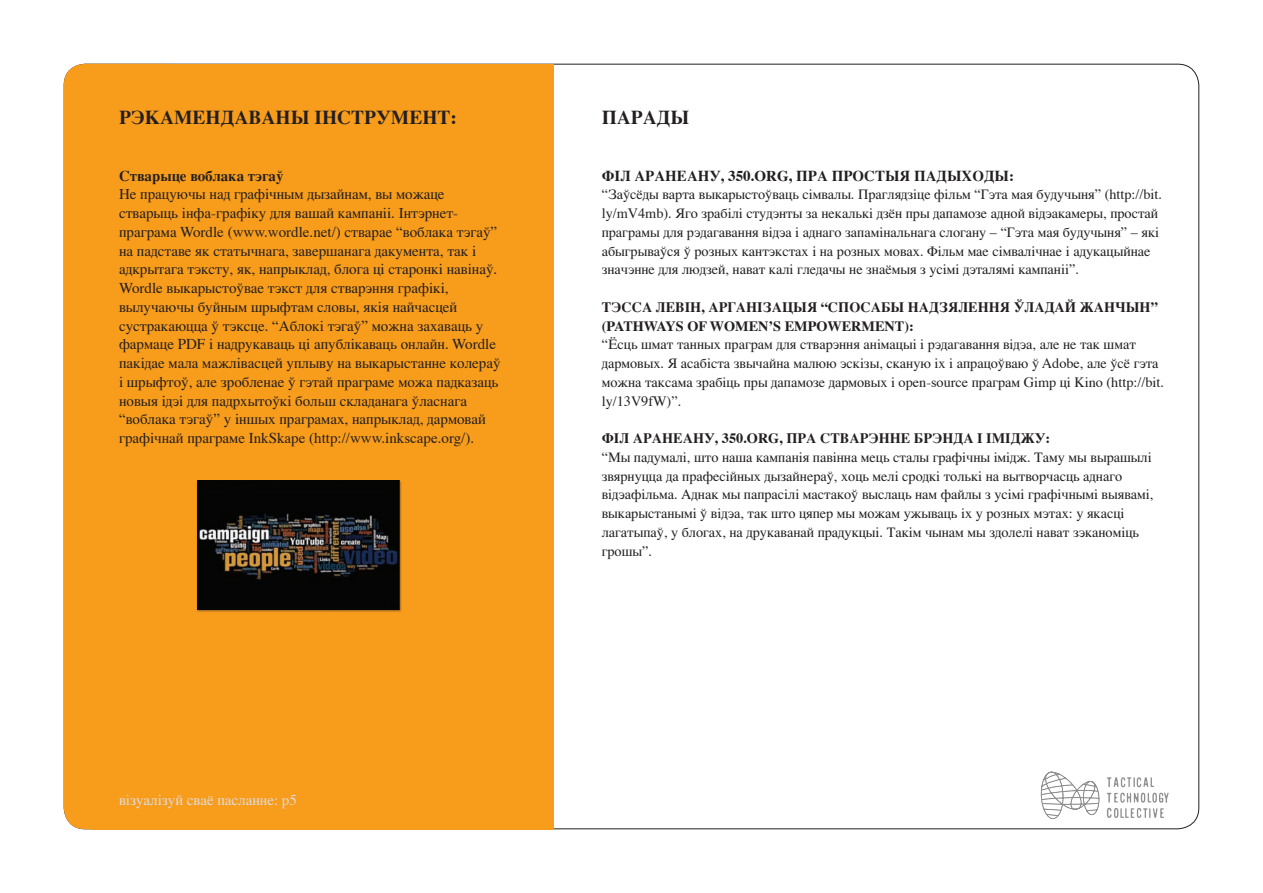
<style>
.page{position:relative;width:1263px;height:893px;background:#fff}
.page>*{position:absolute;margin:0;border:0;box-sizing:border-box;transform-origin:0 0}
.small_head{font:700 19.5px "Times";color:#231f20}
.body_ni{font:15px/18.8px "Times";color:#231f20}
.tips_quotes{font:700 15px "Times";color:#231f20}
.t1{font:15px "Times";color:#dcdddf}
.body_ni-2{font:700 15px "Times";color:#231f20}
.tips_quotes-2{font:14.25px/18.8px "Times";color:#231f20}
.tips_quotes-3{font:700 14.25px/18.8px "Times";color:#231f20}
</style>
<div class="page">
<div style="left:92px;top:64px;width:462px;height:765px;background:#f89c1c"></div>
<div style="left:64px;top:64px;width:123px;height:765px;background:#f89c1c;border-radius:21px"></div>
<svg style="left:1041px;top:771px;width:58px;height:48px"></svg>
<svg style="left:1107px;top:777px;width:62px;height:41px"></svg>
<div style="left:196px;top:480px;width:212px;height:139px;background:#231f20;opacity:.5"></div>
<img style="left:197px;top:481px;width:202px;height:129px">
<p class="small_head" style="left:119px;top:99px;width:339px">РЭКАМЕНДАВАНЫ ІНСТРУМЕНТ:</p>
<p class="body_ni-2" style="left:119px;top:161px;width:166px">Стварыце воблака тэгаў</p>
<p class="body_ni" style="left:119px;top:184px;width:383px">Не працуючы над графічным дызайнам, вы можаце стварыць інфа-графіку для вашай кампаніі. Інтэрнет&shy;праграма Wordle (www.wordle.net/) стварае “воблака тэгаў” на падставе як статычнага, завершанага дакумента, так і адкрытага тэксту, як, напрыклад, блога ці старонкі навінаў.<br>Wordle выкарыстоўвае тэкст для стварэння графікі, вылучаючы буйным шрыфтам словы, якія найчасцей сустракаюцца ў тэксце. “Аблокі тэгаў” можна захаваць у фармаце PDF і надрукаваць ці апублікаваць онлайн. Wordle пакідае мала мажлівасцей уплыву на выкарыстанне колераў і шрыфтоў, але зробленае ў гэтай праграме можа падказаць новыя ідэі для падрхытоўкі больш складанага ўласнага “воблака тэгаў” у іншых праграмах, напрыклад, дармовай графічнай праграме InkSkape (http://www.inkscape.org/).</p>
<p class="t1" style="left:119px;top:786px;width:179px">візуалізуй сваё пасланне: p5</p>
<p class="small_head" style="left:602px;top:99px;width:89px">ПАРАДЫ</p>
<p class="tips_quotes" style="left:602px;top:161px;width:414px">ФІЛ АРАНЕАНУ, 350.ORG, ПРА ПРОСТЫЯ ПАДЫХОДЫ:</p>
<p class="tips_quotes-2" style="left:602px;top:184px;width:562px">“Заўсёды варта выкарыстоўваць сімвалы. Праглядзіце фільм “Гэта мая будучыня” (http://bit. ly/mV4mb). Яго зрабілі студэнты за некалькі дзён пры дапамозе адной відэакамеры, простай праграмы для рэдагавання відэа і аднаго запамінальнага слогану – “Гэта мая будучыня” – які абыгрываўся ў розных кантэкстах і на розных мовах. Фільм мае сімвалічнае і адукацыйнае значэнне для людзей, нават калі гледачы не знаёмыя з усімі дэталямі кампаніі”.</p>
<p class="tips_quotes-3" style="left:602px;top:296px;width:557px">ТЭССА ЛЕВІН, АРГАНІЗАЦЫЯ “СПОСАБЫ НАДЗЯЛЕННЯ ЎЛАДАЙ ЖАНЧЫН” (PATHWAYS OF WOMEN’S EMPOWERMENT):</p>
<p class="tips_quotes-2" style="left:602px;top:334px;width:564px">“Ёсць шмат танных праграм для стварэння анімацыі і рэдагавання відэа, але не так шмат дармовых. Я асабіста звычайна малюю эскізы, сканую іх і апрацоўваю ў Adobe, але ўсё гэта можна таксама зрабіць пры дапамозе дармовых і open-source праграм Gimp ці Kino (http://bit. ly/13V9fW)”.</p>
<p class="tips_quotes-3" style="left:602px;top:427px;width:450px">ФІЛ АРАНЕАНУ, 350.ORG, ПРА СТВАРЭННЕ БРЭНДА І ІМІДЖУ:</p>
<p class="tips_quotes-2" style="left:602px;top:446px;width:553px">“Мы падумалі, што наша кампанія павінна мець сталы графічны імідж. Таму мы вырашылі звярнуцца да прафесійных дызайнераў, хоць мелі сродкі толькі на вытворчасць аднаго відэафільма. Аднак мы папрасілі мастакоў выслаць нам файлы з усімі графічнымі выявамі, выкарыстанымі ў відэа, так што цяпер мы можам ужываць іх у розных мэтах: у якасці лагатыпаў, у блогах, на друкаванай прадукцыі. Такім чынам мы здолелі нават зэканоміць грошы”.</p>
</div>
